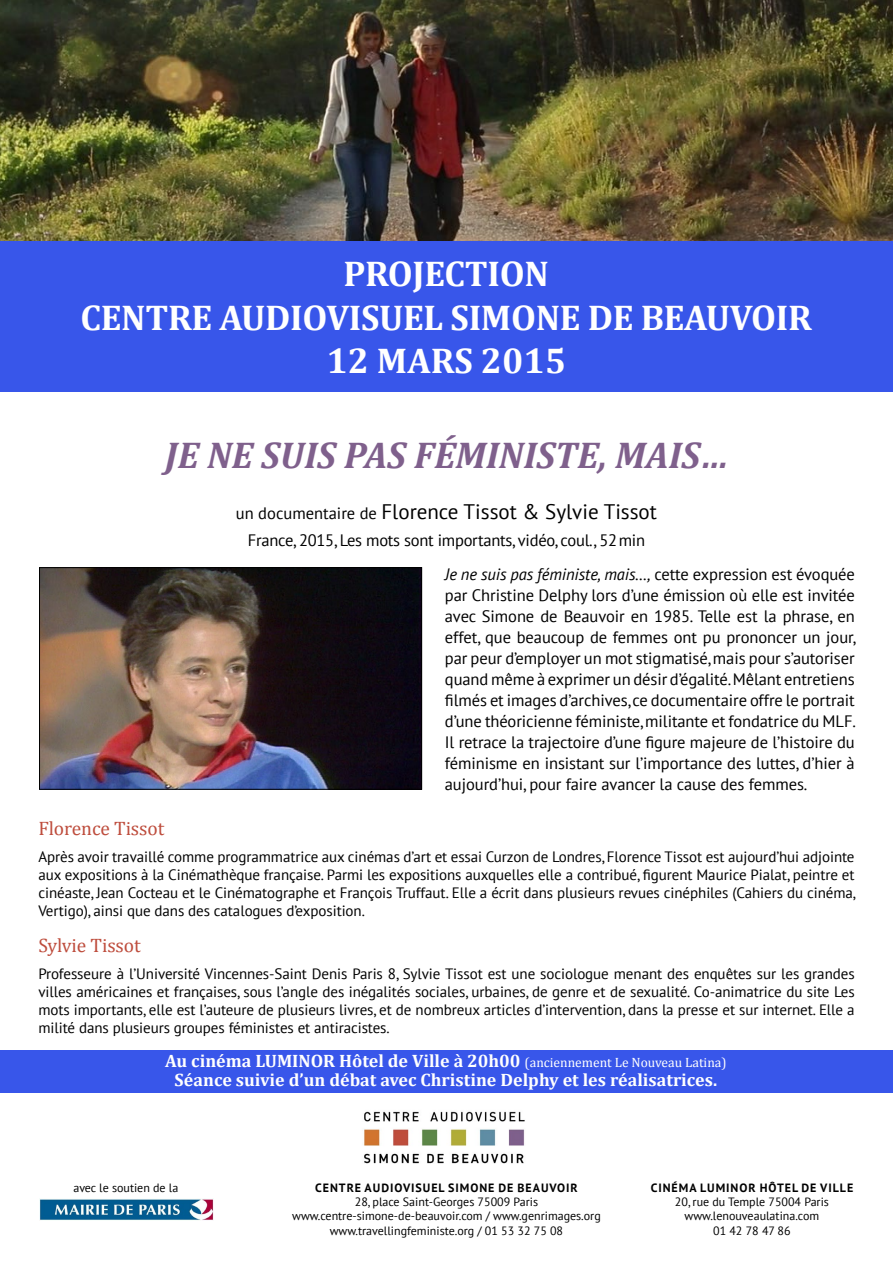
<style>
.page{position:relative;width:893px;height:1263px;background:#fff}
.page>*{position:absolute;margin:0;border:0;box-sizing:border-box;transform-origin:0 0}
.t1{font:italic 700 37.5px "Cambria";color:#7f608c}
.t2{font:700 36px/43.2px "Cambria";letter-spacing:-.01em;color:#fff;text-align:center}
.t3{font:21px "PT Sans";color:#000}
.t4{font:19.5px "Cambria";letter-spacing:-.005em;color:#be4d3d}
.t5{font:700 18px/19.5px "Cambria";color:#fff;text-align:center}
.t6{font:16.5px/21px "PT Sans";letter-spacing:-.005em;color:#000;text-align:justify}
.t7{font:15px/18px "PT Sans";letter-spacing:-.005em;color:#000;text-align:justify}
.t8{font:12px/14.4px "PT Sans";color:#000;text-align:center}
.t9{font:700 12px "PT Sans";letter-spacing:.08em;color:#000}
.s1{font-size:16.5px}
.s2{font-style:italic}
.s3{font-weight:400;font-size:13.5px}
</style>
<div class="page">
<div style="left:0;top:0;width:893px;height:392px;background:#3856ea"></div>
<img style="left:363px;top:1111px;width:162px;height:53px">
<img style="left:39px;top:1199px;width:174px;height:21px">
<div style="left:0;top:1051px;width:893px;height:42px;background:#3856ea"></div>
<img style="left:0;top:0;width:893px;height:240px">
<img style="left:41px;top:569px;width:379px;height:219px">
<div style="left:39px;top:567px;width:383px;height:223px;border:1px solid #000"></div>
<h2 class="t2" style="left:81px;top:252px;width:733px">PROJECTION<br>CENTRE AUDIOVISUEL SIMONE DE BEAUVOIR<br>12 MARS 2015</h2>
<h1 class="t1" style="left:165px;top:432px;width:564px">JE NE SUIS PAS FÉMINISTE, MAIS…</h1>
<h3 class="t3" style="left:236px;top:498px;width:423px"><span class="s1">un documentaire de</span> Florence Tissot &amp; Sylvie Tissot</h3>
<p class="t6" style="left:248px;top:529px;width:399px">France, 2015, Les mots sont importants, vidéo, coul., 52min</p>
<p class="t6" style="left:445px;top:563px;width:413px"><span class="s2">Je ne suis pas féministe, mais…,</span> cette expression est évoquée par Christine Delphy lors d’une émission où elle est invitée avec Simone de Beauvoir en 1985. Telle est la phrase, en effet, que beaucoup de femmes ont pu prononcer un jour, par peur d’employer un mot stigmatisé, mais pour s’autoriser quand même à exprimer un désir d’égalité. Mêlant entretiens filmés et images d’archives, ce documentaire offre le portrait d’une théoricienne féministe, militante et fondatrice du MLF.<br>Il retrace la trajectoire d’une figure majeure de l’histoire du féminisme en insistant sur l’importance des luttes, d’hier à aujourd’hui, pour faire avancer la cause des femmes.</p>
<h3 class="t4" style="left:38px;top:817px;width:128px">Florence Tissot</h3>
<p class="t7" style="left:38px;top:847px;width:819px">Après avoir travaillé comme programmatrice aux cinémas d’art et essai Curzon de Londres, Florence Tissot est aujourd’hui adjointe aux expositions à la Cinémathèque française. Parmi les expositions auxquelles elle a contribué, figurent Maurice Pialat, peintre et cinéaste, Jean Cocteau et le Cinématographe et François Truffaut. Elle a écrit dans plusieurs revues cinéphiles (Cahiers du cinéma, Vertigo), ainsi que dans des catalogues d’exposition.</p>
<h3 class="t4" style="left:38px;top:934px;width:104px">Sylvie Tissot</h3>
<p class="t7" style="left:38px;top:964px;width:818px">Professeure à l’Université Vincennes-Saint Denis Paris 8, Sylvie Tissot est une sociologue menant des enquêtes sur les grandes villes américaines et françaises, sous l’angle des inégalités sociales, urbaines, de genre et de sexualité. Co-animatrice du site Les mots importants, elle est l’auteure de plusieurs livres, et de nombreux articles d’intervention, dans la presse et sur internet. Elle a milité dans plusieurs groupes féministes et antiracistes.</p>
<p class="t5" style="left:165px;top:1050px;width:563px">Au cinéma LUMINOR Hôtel de Ville à 20h00 <span class="s3">(anciennement Le Nouveau Latina)<br></span>Séance suivie d’un débat avec Christine Delphy et les réalisatrices.</p>
<p class="t8" style="left:73px;top:1180px;width:107px">avec le soutien de la</p>
<p class="t9" style="left:315px;top:1179px;width:264px">CENTRE AUDIOVISUEL SIMONE DE BEAUVOIR</p>
<p class="t8" style="left:292px;top:1194px;width:310px">28, place Saint-Georges 75009 Paris www.centre-simone-de-beauvoir.com / www.genrimages.org www.travellingfeministe.org / 01 53 32 75 08</p>
<p class="t9" style="left:651px;top:1179px;width:204px">CINÉMA LUMINOR HÔTEL DE VILLE</p>
<p class="t8" style="left:675px;top:1194px;width:156px">20, rue du Temple 75004 Paris www.lenouveaulatina.com<br>01 42 78 47 86</p>
</div>
